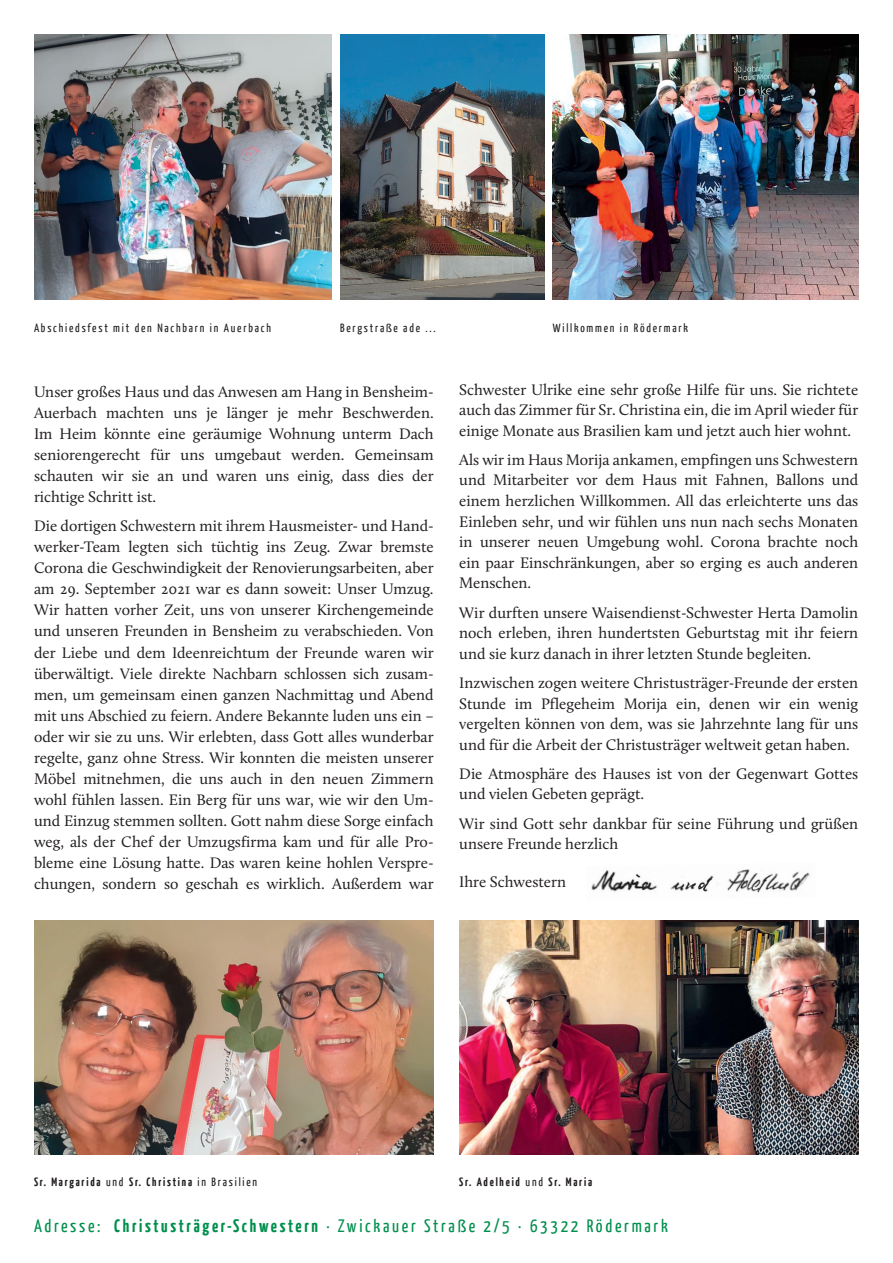
<style>
.page{position:relative;width:893px;height:1263px;background:#fff}
.page>*{position:absolute;margin:0;border:0;box-sizing:border-box;transform-origin:0 0}
.t1{font:18px "Yanone Kaffeesatz";letter-spacing:.15em;color:#008f4d}
.t2{font:15.75px/21px "Calluna";color:#231f20;text-align:justify}
.t3{font:12px "Yanone Kaffeesatz";letter-spacing:.15em;color:#231f20}
.t4{font:700 12px "Yanone Kaffeesatz";letter-spacing:.15em;color:#231f20}
.s1{font-weight:400}
.s2{font-weight:700}
</style>
<div class="page">
<img style="left:34px;top:34px;width:298px;height:266px">
<img style="left:340px;top:34px;width:204px;height:266px">
<img style="left:553px;top:34px;width:306px;height:266px">
<img style="left:34px;top:921px;width:400px;height:233px">
<img style="left:459px;top:921px;width:400px;height:233px">
<img style="left:591px;top:869px;width:219px;height:24px">
<p class="t3" style="left:34px;top:320px;width:238px">Abschiedsfest mit den Nachbarn in Auerbach</p>
<p class="t3" style="left:340px;top:320px;width:97px">Bergstraße ade ...</p>
<p class="t3" style="left:553px;top:320px;width:137px">Willkommen in Rödermark</p>
<p class="t2" style="left:34px;top:381px;width:401px">Unser großes Haus und das Anwesen am Hang in Bensheim-Auerbach machten uns je länger je mehr Beschwerden.<br>Im Heim könnte eine geräumige Wohnung unterm Dach seniorengerecht für uns umgebaut werden. Gemeinsam schauten wir sie an und waren uns einig, dass dies der richtige Schritt ist.</p>
<p class="t2" style="left:34px;top:515px;width:401px">Die dortigen Schwestern mit ihrem Hausmeister- und Hand&shy;werker-Team legten sich tüchtig ins Zeug. Zwar bremste Corona die Geschwindigkeit der Renovierungsarbeiten, aber am 29. September 2021 war es dann soweit: Unser Umzug.<br>Wir hatten vorher Zeit, uns von unserer Kirchengemeinde und unseren Freunden in Bensheim zu verabschieden. Von der Liebe und dem Ideenreichtum der Freunde waren wir überwältigt. Viele direkte Nachbarn schlossen sich zusam&shy;men, um gemeinsam einen ganzen Nachmittag und Abend mit uns Abschied zu feiern. Andere Bekannte luden uns ein – oder wir sie zu uns. Wir erlebten, dass Gott alles wunderbar regelte, ganz ohne Stress. Wir konnten die meisten unserer Möbel mitnehmen, die uns auch in den neuen Zimmern wohl fühlen lassen. Ein Berg für uns war, wie wir den Um&shy;und Einzug stemmen sollten. Gott nahm diese Sorge einfach weg, als der Chef der Umzugsfirma kam und für alle Pro&shy;bleme eine Lösung hatte. Das waren keine hohlen Verspre&shy;chungen, sondern so geschah es wirklich. Außerdem war</p>
<p class="t2" style="left:459px;top:379px;width:401px;line-height:20.5px">Schwester Ulrike eine sehr große Hilfe für uns. Sie richtete auch das Zimmer für Sr. Christina ein, die im April wieder für einige Monate aus Brasilien kam und jetzt auch hier wohnt.</p>
<p class="t2" style="left:459px;top:449px;width:401px;line-height:20.5px">Als wir im Haus Morija ankamen, empfingen uns Schwestern und Mitarbeiter vor dem Haus mit Fahnen, Ballons und einem herzlichen Willkommen. All das erleichterte uns das Einleben sehr, und wir fühlen uns nun nach sechs Monaten in unserer neuen Umgebung wohl. Corona brachte noch ein paar Einschränkungen, aber so erging es auch anderen Menschen.</p>
<p class="t2" style="left:459px;top:602px;width:401px;line-height:20.5px">Wir durften unsere Waisendienst-Schwester Herta Damolin noch erleben, ihren hundertsten Geburtstag mit ihr feiern und sie kurz danach in ihrer letzten Stunde begleiten.</p>
<p class="t2" style="left:459px;top:672px;width:400px;line-height:20.5px">Inzwischen zogen weitere Christusträger-Freunde der ersten Stunde im Pflegeheim Morija ein, denen wir ein wenig vergelten können von dem, was sie Jahrzehnte lang für uns und für die Arbeit der Christusträger weltweit getan haben.</p>
<p class="t2" style="left:459px;top:763px;width:401px;line-height:20.5px">Die Atmosphäre des Hauses ist von der Gegenwart Gottes und vielen Gebeten geprägt.</p>
<p class="t2" style="left:459px;top:813px;width:401px;line-height:20.5px">Wir sind Gott sehr dankbar für seine Führung und grüßen unsere Freunde herzlich</p>
<p class="t2" style="left:459px;top:871px;width:108px">Ihre Schwestern</p>
<p class="t4" style="left:34px;top:1174px;width:225px">Sr. Margarida <span class="s1">und</span> Sr. Christina <span class="s1">in Brasilien</span></p>
<p class="t4" style="left:459px;top:1174px;width:134px">Sr. Adelheid <span class="s1">und</span> Sr. Maria</p>
<p class="t1" style="left:34px;top:1214px;width:635px">Adresse: <span class="s2">Christusträger-Schwestern</span> · Zwickauer Straße 2/5 · 63322 Rödermark</p>
</div>
